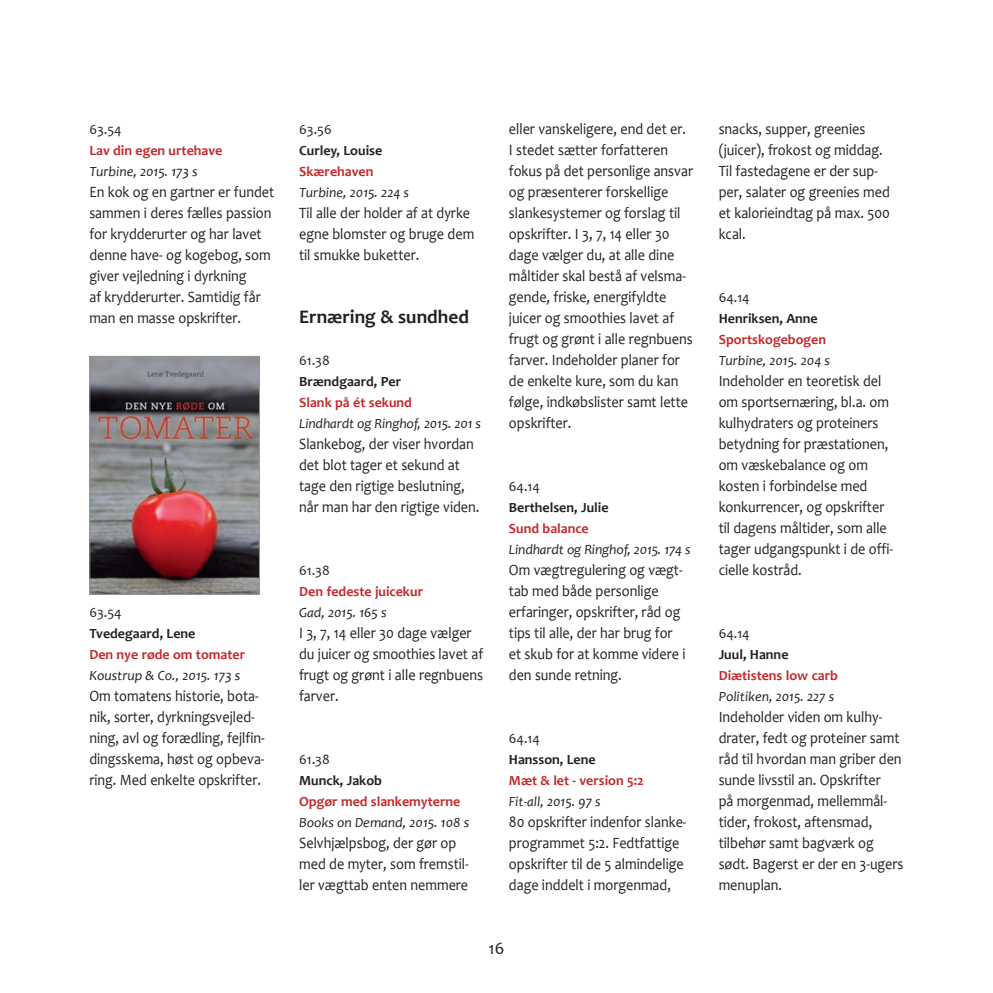
<style>
.page{position:relative;width:993px;height:993px;background:#fff}
.page>*{position:absolute;margin:0;border:0;box-sizing:border-box;transform-origin:0 0}
.t1{font:700 19.25px "Candara";color:#231f20}
.t2{font:17.5px "Candara";color:#231f20}
.t3{font:15.75px/21px "Candara";color:#231f20;scale:.9 1}
.t4{font:italic 14px "Candara";color:#231f20}
.t5{font:700 14px "Candara";color:#c4292c}
.t6{font:700 14px "Candara";color:#231f20}
.t7{font:14px "Candara";color:#231f20}
</style>
<div class="page">
<img style="left:91px;top:358px;width:167px;height:234px">
<div style="left:89px;top:356px;width:171px;height:238px;border:1px solid #939598"></div>
<p class="t7" style="left:89px;top:121px;width:34px">63.54</p>
<p class="t5" style="left:89px;top:142px;width:134px">Lav din egen urtehave</p>
<p class="t4" style="left:89px;top:163px;width:110px">Turbine, 2015. 173 s</p>
<p class="t3" style="left:89px;top:181px;width:207px">En kok og en gartner er fundet sammen i deres fælles passion for krydderurter og har lavet denne have- og kogebog, som giver vejledning i dyrkning<br>af krydderurter. Samtidig får man en masse opskrifter.</p>
<p class="t7" style="left:89px;top:604px;width:34px">63.54</p>
<p class="t6" style="left:89px;top:625px;width:107px">Tvedegaard, Lene</p>
<p class="t5" style="left:89px;top:646px;width:157px">Den nye røde om tomater</p>
<p class="t4" style="left:89px;top:667px;width:152px">Koustrup &amp; Co., 2015. 173 s</p>
<p class="t3" style="left:89px;top:685px;width:196px">Om tomatens historie, bota&shy;nik, sorter, dyrkningsvejled&shy;ning, avl og forædling, fejlfin&shy;dingsskema, høst og opbeva&shy;ring. Med enkelte opskrifter.</p>
<p class="t7" style="left:299px;top:121px;width:34px">63.56</p>
<p class="t6" style="left:299px;top:142px;width:85px">Curley, Louise</p>
<p class="t5" style="left:299px;top:163px;width:76px">Skærehaven</p>
<p class="t4" style="left:299px;top:184px;width:111px">Turbine, 2015. 224 s</p>
<p class="t3" style="left:299px;top:202px;width:196px">Til alle der holder af at dyrke egne blomster og bruge dem til smukke buketter.</p>
<p class="t1" style="left:299px;top:305px;width:171px">Ernæring &amp; sundhed</p>
<p class="t7" style="left:299px;top:352px;width:32px">61.38</p>
<p class="t6" style="left:299px;top:373px;width:103px">Brændgaard, Per</p>
<p class="t5" style="left:299px;top:394px;width:114px">Slank på ét sekund</p>
<p class="t4" style="left:299px;top:415px;width:183px">Lindhardt og Ringhof, 2015. 201 s</p>
<p class="t3" style="left:299px;top:433px;width:202px">Slankebog, der viser hvordan det blot tager et sekund at tage den rigtige beslutning, når man har den rigtige viden.</p>
<p class="t7" style="left:299px;top:562px;width:32px">61.38</p>
<p class="t5" style="left:299px;top:583px;width:125px">Den fedeste juicekur</p>
<p class="t4" style="left:299px;top:604px;width:89px">Gad, 2015. 165 s</p>
<p class="t3" style="left:299px;top:622px;width:206px">I 3, 7, 14 eller 30 dage vælger du juicer og smoothies lavet af frugt og grønt i alle regnbuens farver.</p>
<p class="t7" style="left:299px;top:751px;width:32px">61.38</p>
<p class="t6" style="left:299px;top:772px;width:84px">Munck, Jakob</p>
<p class="t5" style="left:299px;top:793px;width:163px">Opgør med slankemyterne</p>
<p class="t4" style="left:299px;top:814px;width:171px">Books on Demand, 2015. 108 s</p>
<p class="t3" style="left:299px;top:832px;width:190px">Selvhjælpsbog, der gør op med de myter, som fremstil&shy;ler vægttab enten nemmere</p>
<p class="t3" style="left:508px;top:118px;width:206px">eller vanskeligere, end det er.<br>I stedet sætter forfatteren fokus på det personlige ansvar og præsenterer forskellige slankesystemer og forslag til opskrifter. I 3, 7, 14 eller 30 dage vælger du, at alle dine måltider skal bestå af velsma&shy;gende, friske, energifyldte juicer og smoothies lavet af frugt og grønt i alle regnbuens farver. Indeholder planer for de enkelte kure, som du kan følge, indkøbslister samt lette opskrifter.</p>
<p class="t7" style="left:508px;top:478px;width:33px">64.14</p>
<p class="t6" style="left:508px;top:499px;width:101px">Berthelsen, Julie</p>
<p class="t5" style="left:508px;top:520px;width:81px">Sund balance</p>
<p class="t4" style="left:508px;top:541px;width:183px">Lindhardt og Ringhof, 2015. 174 s</p>
<p class="t3" style="left:508px;top:559px;width:198px">Om vægtregulering og vægt&shy;tab med både personlige erfaringer, opskrifter, råd og tips til alle, der har brug for et skub for at komme videre i den sunde retning.</p>
<p class="t7" style="left:508px;top:730px;width:33px">64.14</p>
<p class="t6" style="left:508px;top:751px;width:88px">Hansson, Lene</p>
<p class="t5" style="left:508px;top:772px;width:136px">Mæt &amp; let - version 5:2</p>
<p class="t4" style="left:508px;top:793px;width:93px">Fit-all, 2015. 97 s</p>
<p class="t3" style="left:508px;top:811px;width:199px">80 opskrifter indenfor slanke&shy;programmet 5:2. Fedtfattige opskrifter til de 5 almindelige dage inddelt i morgenmad,</p>
<p class="t2" style="left:488px;top:936px;width:17px">16</p>
<p class="t3" style="left:718px;top:118px;width:192px">snacks, supper, greenies (juicer), frokost og middag.<br>Til fastedagene er der sup&shy;per, salater og greenies med et kalorieindtag på max. 500 kcal.</p>
<p class="t7" style="left:718px;top:289px;width:33px">64.14</p>
<p class="t6" style="left:718px;top:310px;width:101px">Henriksen, Anne</p>
<p class="t5" style="left:718px;top:331px;width:109px">Sportskogebogen</p>
<p class="t4" style="left:718px;top:352px;width:113px">Turbine, 2015. 204 s</p>
<p class="t3" style="left:718px;top:370px;width:195px">Indeholder en teoretisk del om sportsernæring, bl.a. om kulhydraters og proteiners betydning for præstationen, om væskebalance og om kosten i forbindelse med konkurrencer, og opskrifter til dagens måltider, som alle tager udgangspunkt i de offi&shy;cielle kostråd.</p>
<p class="t7" style="left:718px;top:625px;width:33px">64.14</p>
<p class="t6" style="left:718px;top:646px;width:71px">Juul, Hanne</p>
<p class="t5" style="left:718px;top:667px;width:121px">Diætistens low carb</p>
<p class="t4" style="left:718px;top:688px;width:117px">Politiken, 2015. 227 s</p>
<p class="t3" style="left:718px;top:706px;width:207px">Indeholder viden om kulhy&shy;drater, fedt og proteiner samt råd til hvordan man griber den sunde livsstil an. Opskrifter<br>på morgenmad, mellemmål&shy;tider, frokost, aftensmad, tilbehør samt bagværk og sødt. Bagerst er der en 3-ugers menuplan.</p>
</div>
